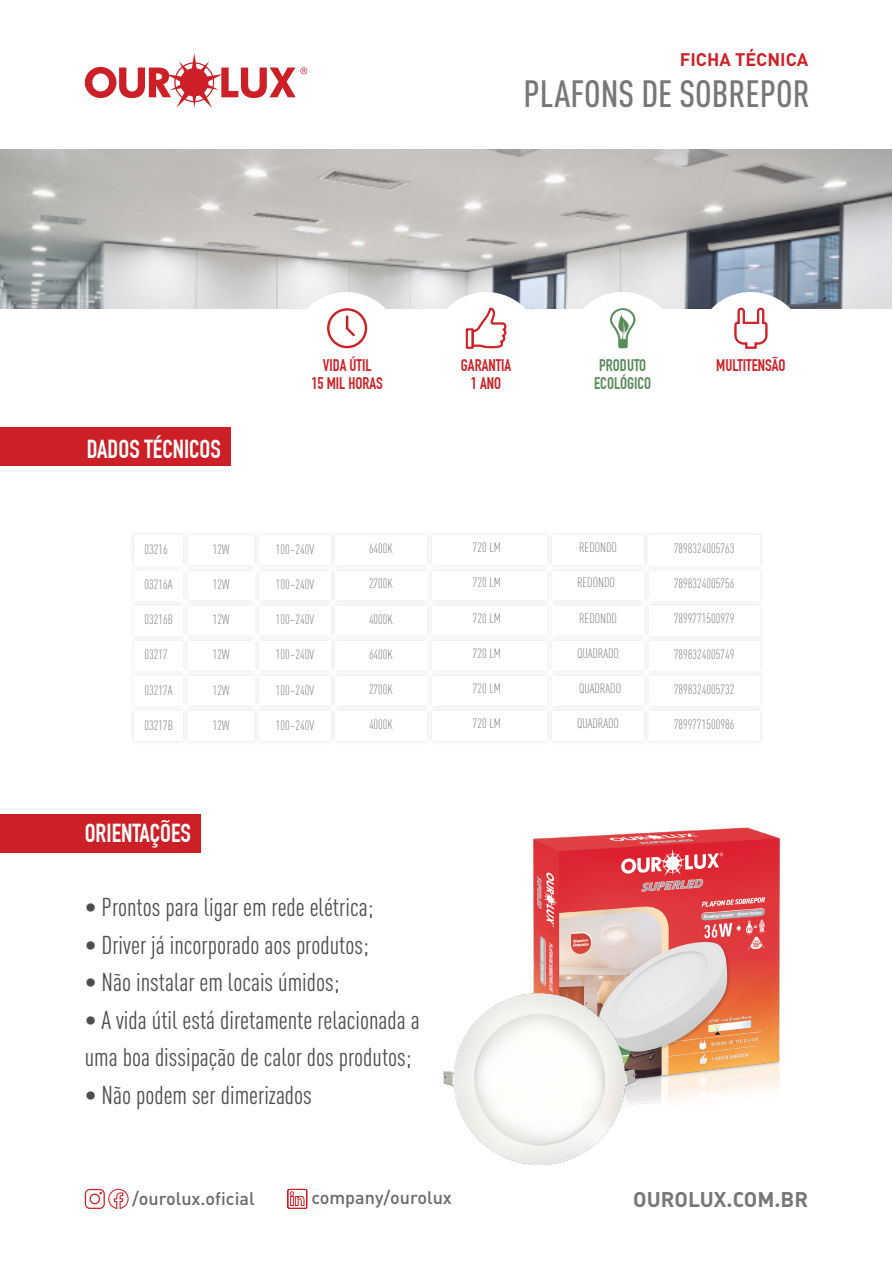
<style>
.page{position:relative;width:893px;height:1263px;background:#fff}
.page>*{position:absolute;margin:0;border:0;box-sizing:border-box;transform-origin:0 0}
.t1{font:500 37.5px "DIN Cond";color:#787676}
.t2{font:25.5px/37.5px "DIN Cond";color:#4e4e4a}
.t3{font:700 25.5px "DIN Condensed";color:#fff}
.t4{font:21px "DIN Bold Alternate";color:#787676}
.t5{font:500 18px "DIN";color:#6b6868}
.t6{font:700 18px "DIN";color:#cd2126}
.t7{font:700 16.5px/18px "DIN Condensed";color:#cd2126;text-align:center}
.t8{font:700 16.5px/18px "DIN Condensed";color:#598b59;text-align:center}
.t9{font:300 13.35px "DIN Cond";color:#7a7575}
</style>
<div class="page">
<svg style="left:84px;top:1188px;width:45px;height:21px"></svg>
<svg style="left:287px;top:1188px;width:21px;height:21px"></svg>
<svg style="left:84px;top:53px;width:223px;height:55px"></svg>
<div style="left:0;top:813px;width:200px;height:39px;background:#cc1f26"></div>
<img style="left:533px;top:827px;width:247px;height:274px">
<img style="left:443px;top:950px;width:218px;height:215px">
<img style="left:0;top:149px;width:892px;height:159px">
<div style="left:291px;top:292px;width:110px;height:110px;background:#fff;border-radius:50%"></div>
<svg style="left:327px;top:308px;width:40px;height:40px"></svg>
<div style="left:431px;top:292px;width:110px;height:110px;background:#fff;border-radius:50%"></div>
<svg style="left:466px;top:307px;width:41px;height:42px"></svg>
<div style="left:568px;top:292px;width:109px;height:110px;background:#fff;border-radius:50%"></div>
<svg style="left:610px;top:308px;width:25px;height:40px"></svg>
<div style="left:696px;top:292px;width:110px;height:110px;background:#fff;border-radius:50%"></div>
<svg style="left:734px;top:307px;width:34px;height:42px"></svg>
<div style="left:0;top:427px;width:230px;height:39px;background:#cc1f26"></div>
<img style="left:760px;top:573px;width:1px;height:25px">
<img style="left:760px;top:607px;width:1px;height:27px">
<img style="left:760px;top:642px;width:1px;height:26px">
<img style="left:760px;top:677px;width:1px;height:26px">
<img style="left:258px;top:572px;width:1px;height:27px">
<svg style="left:252px;top:536px;width:9px;height:35px"></svg>
<img style="left:258px;top:642px;width:1px;height:27px">
<svg style="left:252px;top:601px;width:9px;height:40px"></svg>
<img style="left:258px;top:677px;width:1px;height:26px">
<img style="left:644px;top:573px;width:5px;height:25px">
<img style="left:644px;top:608px;width:5px;height:26px">
<img style="left:644px;top:643px;width:5px;height:26px">
<img style="left:644px;top:678px;width:5px;height:26px">
<img style="left:431px;top:574px;width:1px;height:25px">
<svg style="left:425px;top:537px;width:9px;height:34px"></svg>
<img style="left:431px;top:642px;width:1px;height:27px">
<svg style="left:425px;top:600px;width:9px;height:41px"></svg>
<img style="left:431px;top:677px;width:1px;height:26px">
<svg style="left:183px;top:535px;width:7px;height:205px"></svg>
<div style="left:188px;top:711px;width:66px;height:29px;background:#fff"></div>
<svg style="left:252px;top:706px;width:9px;height:34px"></svg>
<div style="left:259px;top:711px;width:72px;height:29px;background:#fff"></div>
<svg style="left:425px;top:706px;width:9px;height:33px"></svg>
<svg style="left:545px;top:537px;width:7px;height:202px"></svg>
<div style="left:432px;top:711px;width:115px;height:29px;background:#fff"></div>
<h3 class="t6" style="left:680px;top:48px;width:130px">FICHA TÉCNICA</h3>
<h1 class="t1" style="left:524px;top:71px;width:288px">PLAFONS DE SOBREPOR</h1>
<h2 class="t3" style="left:87px;top:434px;width:136px">DADOS TÉCNICOS</h2>
<p class="t9" style="left:145px;top:541px;width:25px">03216</p>
<p class="t9" style="left:145px;top:577px;width:29px">03216A</p>
<p class="t9" style="left:145px;top:612px;width:30px">03216B</p>
<p class="t9" style="left:145px;top:647px;width:25px">03217</p>
<p class="t9" style="left:145px;top:682px;width:29px">03217A</p>
<p class="t9" style="left:145px;top:718px;width:30px">03217B</p>
<p class="t9" style="left:213px;top:541px;width:18px">12W</p>
<p class="t9" style="left:213px;top:577px;width:18px">12W</p>
<p class="t9" style="left:213px;top:612px;width:18px">12W</p>
<p class="t9" style="left:213px;top:647px;width:18px">12W</p>
<p class="t9" style="left:213px;top:682px;width:18px">12W</p>
<p class="t9" style="left:213px;top:718px;width:18px">12W</p>
<h2 class="t3" style="left:85px;top:818px;width:108px">ORIENTAÇÕES</h2>
<p class="t7" style="left:311px;top:356px;width:73px">VIDA ÚTIL<br>15 MIL HORAS</p>
<p class="t7" style="left:461px;top:356px;width:52px">GARANTIA<br>1 ANO</p>
<p class="t8" style="left:594px;top:356px;width:59px">PRODUTO<br>ECOLÓGICO</p>
<p class="t7" style="left:716px;top:356px;width:71px">MULTITENSÃO</p>
<p class="t9" style="left:276px;top:541px;width:40px">100~240V</p>
<p class="t9" style="left:276px;top:577px;width:40px">100~240V</p>
<p class="t9" style="left:276px;top:612px;width:40px">100~240V</p>
<p class="t9" style="left:276px;top:647px;width:40px">100~240V</p>
<p class="t9" style="left:276px;top:682px;width:40px">100~240V</p>
<p class="t9" style="left:276px;top:717px;width:40px">100~240V</p>
<p class="t9" style="left:369px;top:541px;width:25px">6400K</p>
<p class="t9" style="left:369px;top:576px;width:25px">2700K</p>
<p class="t9" style="left:369px;top:611px;width:25px">4000K</p>
<p class="t9" style="left:369px;top:646px;width:25px">6400K</p>
<p class="t9" style="left:369px;top:682px;width:25px">2700K</p>
<p class="t9" style="left:369px;top:717px;width:25px">4000K</p>
<p class="t9" style="left:473px;top:540px;width:30px">720 LM</p>
<p class="t9" style="left:473px;top:575px;width:30px">720 LM</p>
<p class="t9" style="left:473px;top:610px;width:30px">720 LM</p>
<p class="t9" style="left:473px;top:645px;width:30px">720 LM</p>
<p class="t9" style="left:473px;top:681px;width:30px">720 LM</p>
<p class="t9" style="left:473px;top:716px;width:30px">720 LM</p>
<p class="t9" style="left:579px;top:540px;width:39px">REDONDO</p>
<p class="t9" style="left:577px;top:575px;width:39px">REDONDO</p>
<p class="t9" style="left:579px;top:610px;width:39px">REDONDO</p>
<p class="t9" style="left:577px;top:645px;width:44px">QUADRADO</p>
<p class="t9" style="left:579px;top:681px;width:44px">QUADRADO</p>
<p class="t9" style="left:577px;top:716px;width:44px">QUADRADO</p>
<p class="t9" style="left:674px;top:541px;width:62px">7898324005763</p>
<p class="t9" style="left:674px;top:576px;width:62px">7898324005756</p>
<p class="t9" style="left:674px;top:611px;width:62px">7899771500979</p>
<p class="t9" style="left:674px;top:646px;width:62px">7898324005749</p>
<p class="t9" style="left:674px;top:681px;width:62px">7898324005732</p>
<p class="t9" style="left:674px;top:717px;width:62px">7899771500986</p>
<h2 class="t2" style="left:85px;top:888px;width:290px">• Prontos para ligar em rede elétrica;</h2>
<h2 class="t2" style="left:85px;top:926px;width:286px">• Driver já incorporado aos produtos;</h2>
<h2 class="t2" style="left:85px;top:963px;width:256px">• Não instalar em locais úmidos;</h2>
<h2 class="t2" style="left:85px;top:1001px;width:336px">• A vida útil está diretamente relacionada a uma boa dissipação de calor dos produtos;</h2>
<h2 class="t2" style="left:85px;top:1076px;width:229px">• Não podem ser dimerizados</h2>
<h3 class="t5" style="left:132px;top:1187px;width:124px">/ourolux.oficial</h3>
<h3 class="t5" style="left:311px;top:1186px;width:142px">company/ourolux</h3>
<h3 class="t4" style="left:633px;top:1186px;width:176px">OUROLUX.COM.BR</h3>
</div>
